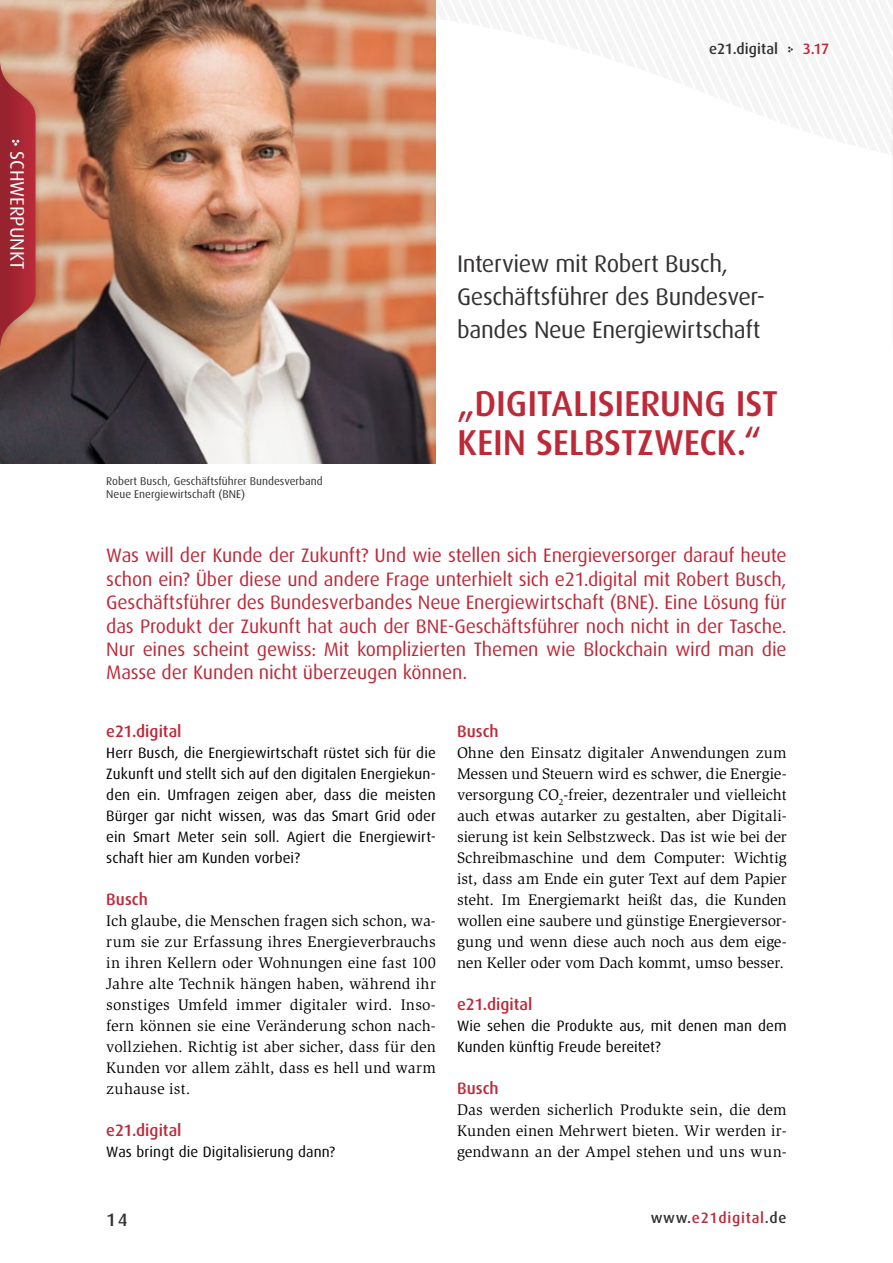
<style>
.page{position:relative;width:893px;height:1263px;background:#fff}
.page>*{position:absolute;margin:0;border:0;box-sizing:border-box;transform-origin:0 0}
.t1{font:500 36px/39px "Dax";letter-spacing:-.005em;color:#bc2a39}
.t2{font:24px/33px "Dax";letter-spacing:-.015em;color:#333132}
.t3{font:19.5px/23.4px "Dax";letter-spacing:-.01em;color:#bc2a39;text-align:justify}
.t4{font:19.5px "Dax";color:#fff}
.t5{font:500 18px "Dax";color:#333132}
.t6{font:500 16.5px "Dax";letter-spacing:.005em;color:#bc2a39}
.t7{font:15.75px/21px "Slimbach";color:#000;text-align:justify}
.t8{font:15px/21px "Dax";letter-spacing:.005em;color:#000;text-align:justify}
.t9{font:500 15px "Dax";letter-spacing:.05em;color:#bc2a39}
.t10{font:500 15px "Dax";letter-spacing:.005em;color:#333132}
.t11{font:11.25px/13.5px "Dax";color:#333132}
.s1{color:#333132}
</style>
<div class="page">
<img style="left:0;top:350px;width:436px;height:114px">
<svg style="left:0;top:0;width:893px;height:350px"></svg>
<p class="t4" style="left:28px;top:151px;width:119px;rotate:90deg">SCHWERPUNKT</p>
<p class="t10" style="left:709px;top:40px;width:71px">e21.digital</p>
<p class="t9" style="left:803px;top:40px;width:28px">3.17</p>
<h2 class="t2" style="left:457px;top:247px;width:309px">Interview mit Robert Busch,<br>Geschäftsführer des Bundesver&shy;bandes Neue Energiewirtschaft</h2>
<p class="t11" style="left:106px;top:474px;width:218px">Robert Busch, Geschäftsführer Bundesverband<br>Neue Energiewirtschaft (BNE)</p>
<h1 class="t1" style="left:457px;top:384px;width:323px">„DIGITALISIERUNG IST<br>KEIN SELBSTZWECK.“</h1>
<p class="t3" style="left:106px;top:544px;width:682px">Was will der Kunde der Zukunft? Und wie stellen sich Energieversorger darauf heute schon ein? Über diese und andere Frage unterhielt sich e21.digital mit Robert Busch, Geschäftsführer des Bundesverbandes Neue Energiewirtschaft (BNE). Eine Lösung für das Produkt der Zukunft hat auch der BNE-Geschäftsführer noch nicht in der Tasche.<br>Nur eines scheint gewiss: Mit komplizierten Themen wie Blockchain wird man die Masse der Kunden nicht überzeugen können.</p>
<p class="t6" style="left:106px;top:721px;width:77px">e21.digital</p>
<p class="t8" style="left:106px;top:742px;width:331px">Herr Busch, die Energiewirtschaft rüstet sich für die Zukunft und stellt sich auf den digitalen Energiekun&shy;den ein. Umfragen zeigen aber, dass die meisten Bürger gar nicht wissen, was das Smart Grid oder ein Smart Meter sein soll. Agiert die Energiewirt&shy;schaft hier am Kunden vorbei?</p>
<p class="t6" style="left:106px;top:889px;width:43px">Busch</p>
<p class="t7" style="left:106px;top:910px;width:331px">Ich glaube, die Menschen fragen sich schon, wa&shy;rum sie zur Erfassung ihres Energieverbrauchs in ihren Kellern oder Wohnungen eine fast 100<br>Jahre alte Technik hängen haben, während ihr sonstiges Umfeld immer digitaler wird. Inso&shy;fern können sie eine Veränderung schon nach&shy;vollziehen. Richtig ist aber sicher, dass für den Kunden vor allem zählt, dass es hell und warm zuhause ist.</p>
<p class="t6" style="left:106px;top:1120px;width:77px">e21.digital</p>
<p class="t8" style="left:106px;top:1141px;width:230px">Was bringt die Digitalisierung dann?</p>
<p class="t6" style="left:457px;top:721px;width:43px">Busch</p>
<p class="t7" style="left:457px;top:742px;width:331px">Ohne den Einsatz digitaler Anwendungen zum Messen und Steuern wird es schwer, die Energie&shy;versorgung CO<sub>2</sub>-freier, dezentraler und vielleicht auch etwas autarker zu gestalten, aber Digitali&shy;sierung ist kein Selbstzweck. Das ist wie bei der Schreibmaschine und dem Computer: Wichtig ist, dass am Ende ein guter Text auf dem Papier steht. Im Energiemarkt heißt das, die Kunden wollen eine saubere und günstige Energieversor&shy;gung und wenn diese auch noch aus dem eige&shy;nen Keller oder vom Dach kommt, umso besser.</p>
<p class="t6" style="left:457px;top:994px;width:77px">e21.digital</p>
<p class="t8" style="left:457px;top:1015px;width:331px">Wie sehen die Produkte aus, mit denen man dem<br>Kunden künftig Freude bereitet?</p>
<p class="t6" style="left:457px;top:1078px;width:43px">Busch</p>
<p class="t7" style="left:457px;top:1099px;width:331px">Das werden sicherlich Produkte sein, die dem Kunden einen Mehrwert bieten. Wir werden ir&shy;gendwann an der Ampel stehen und uns wun-</p>
<p class="t5" style="left:106px;top:1209px;width:23px">14</p>
<p class="t9" style="left:651px;top:1209px;width:137px"><span class="s1">www.</span>e21digital<span class="s1">.de</span></p>
</div>
